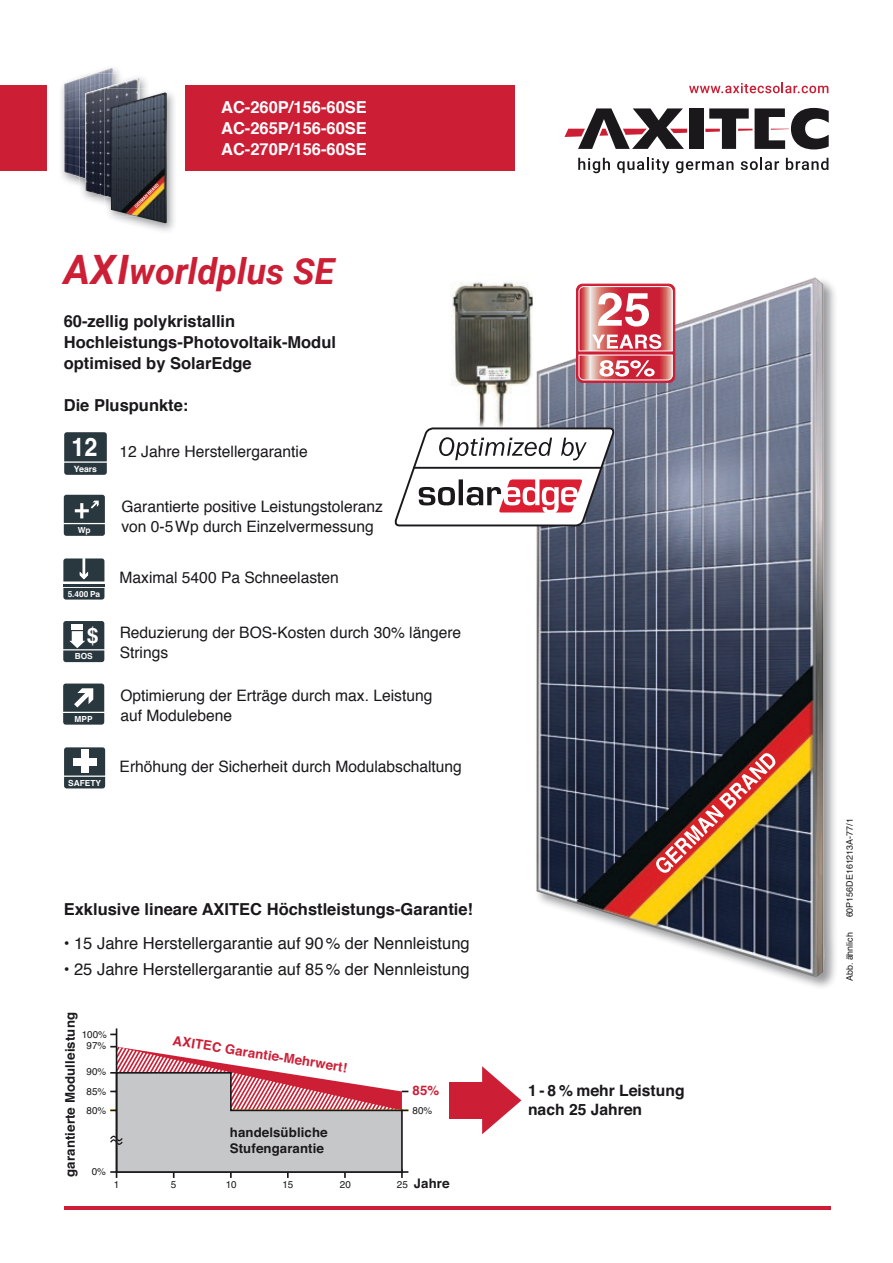
<style>
.page{position:relative;width:893px;height:1263px;background:#fff}
.page>*{position:absolute;margin:0;border:0;box-sizing:border-box;transform-origin:0 0}
.t1{font:italic 700 36px "Roboto";color:#cc1f36}
.t2{font:700 25.65px "Helvetica";color:#fff;scale:.91 1}
.t3{font:700 21.3px "Helvetica";color:#fff}
.t4{font:700 16.5px/21px "Helvetica";color:#1a181b}
.t5{font:16.5px "Helvetica";color:#1a181b}
.t6{font:700 16.5px/21px "Helvetica";color:#fff;text-align:justify}
.t7{font:15.75px/20.2px "Helvetica";color:#1a181b}
.t8{font:700 15.6px/18.8px "Helvetica";color:#1a181b}
.t9{font:700 13.2px/15.9px "Helvetica";letter-spacing:.01em;color:#1a181b}
.t10{font:700 13.2px "Helvetica";color:#cc1f36}
.t11{font:9.9px/19.4px "Helvetica";color:#1a181b;text-align:center}
.t12{font:9px "Helvetica";color:#1a181b}
.t13{font:700 8.7px "Helvetica";color:#fff}
.t14{font:700 8.4px "Helvetica";color:#fff}
.s1{font-size:40.5px}
.s2{font-weight:400;font-size:9.9px}
</style>
<div class="page">
<hr style="left:63px;top:584px;width:41px;height:3px;background:#29373f">
<svg style="left:63px;top:588px;width:41px;height:12px"></svg>
<svg style="left:63px;top:558px;width:41px;height:23px"></svg>
<svg style="left:64px;top:495px;width:41px;height:41px;background:#3f4c53"></svg>
<svg style="left:63px;top:621px;width:41px;height:41px;background:#4f5b62"></svg>
<svg style="left:63px;top:683px;width:41px;height:42px;background:#4c585e"></svg>
<svg style="left:64px;top:747px;width:41px;height:41px"></svg>
<div style="left:73px;top:758px;width:23px;height:7px;background:#fff"></div>
<div style="left:81px;top:750px;width:8px;height:23px;background:#fff"></div>
<div style="left:185px;top:85px;width:329px;height:86px;background:#cc1f36"></div>
<div style="left:0;top:85px;width:46px;height:86px;background:#cc1f36"></div>
<img style="left:64px;top:68px;width:49px;height:109px">
<img style="left:86px;top:77px;width:61px;height:127px">
<img style="left:79px;top:74px;width:44px;height:124px">
<img style="left:79px;top:74px;width:34px;height:52px">
<img style="left:79px;top:126px;width:6px;height:53px">
<img style="left:85px;top:78px;width:54px;height:118px">
<img style="left:131px;top:92px;width:43px;height:139px">
<img style="left:105px;top:88px;width:34px;height:117px">
<img style="left:111px;top:92px;width:56px;height:131px">
<img style="left:136px;top:184px;width:23px;height:22px">
<div style="left:689px;top:108px;width:14px;height:41px;background:#1a181b"></div>
<svg style="left:564px;top:108px;width:123px;height:41px"></svg>
<svg style="left:705px;top:108px;width:124px;height:41px"></svg>
<svg style="left:578px;top:158px;width:32px;height:15px"></svg>
<svg style="left:617px;top:158px;width:52px;height:15px"></svg>
<svg style="left:676px;top:161px;width:57px;height:12px"></svg>
<svg style="left:741px;top:158px;width:38px;height:12px"></svg>
<svg style="left:786px;top:158px;width:42px;height:12px"></svg>
<svg style="left:689px;top:83px;width:139px;height:10px"></svg>
<hr style="left:64px;top:1207px;width:767px;height:3px;background:#cc1f36">
<img style="left:786px;top:281px;width:49px;height:707px">
<img style="left:536px;top:277px;width:289px;height:700px">
<img style="left:665px;top:753px;width:111px;height:111px">
<img style="left:451px;top:282px;width:81px;height:145px">
<svg style="left:394px;top:427px;width:221px;height:100px"></svg>
<hr style="left:413px;top:467px;width:189px;height:2px;background:#1a181b">
<svg style="left:64px;top:432px;width:43px;height:43px;background:#334148"></svg>
<div style="left:576px;top:284px;width:99px;height:99px;border:1px solid #cc1f36;border-radius:6px"></div>
<svg style="left:578px;top:286px;width:95px;height:95px"></svg>
<svg style="left:110px;top:1033px;width:6px;height:2px"></svg>
<hr style="left:116px;top:1028px;width:1px;height:150px;background:#1a181b">
<svg style="left:110px;top:1045px;width:298px;height:133px"></svg>
<svg style="left:482px;top:1066px;width:39px;height:68px"></svg>
<div style="left:449px;top:1082px;width:47px;height:36px;background:#cc1f36"></div>
<p class="t6" style="left:221px;top:97px;width:147px">AC-260P/156-60SE AC-265P/156-60SE AC-270P/156-60SE</p>
<h1 class="t1" style="left:64px;top:246px;width:272px"><span class="s1">AXI</span>worldplus SE</h1>
<p class="t4" style="left:64px;top:311px;width:274px">60-zellig polykristallin<br>Hochleistungs-Photovoltaik-Modul optimised by SolarEdge</p>
<p class="t4" style="left:64px;top:395px;width:126px">Die Pluspunkte:</p>
<p class="t7" style="left:120px;top:442px;width:190px">12 Jahre Herstellergarantie</p>
<p class="t13" style="left:74px;top:462px;width:25px">Years</p>
<h2 class="t2" style="left:72px;top:426px;width:30px">12</h2>
<p class="t7" style="left:121px;top:496px;width:263px">Garantierte positive Leistungstoleranz</p>
<p class="t14" style="left:78px;top:523px;width:14px">Wp</p>
<p class="t7" style="left:121px;top:517px;width:254px">von 0-5 Wp durch Einzelvermessung</p>
<p class="t14" style="left:68px;top:587px;width:34px">5.400 Pa</p>
<h3 class="t3" style="left:87px;top:618px;width:13px">$</h3>
<p class="t14" style="left:75px;top:649px;width:20px">BOS</p>
<p class="t14" style="left:75px;top:712px;width:20px">MPP</p>
<p class="t14" style="left:68px;top:776px;width:34px">SAFETY</p>
<p class="t7" style="left:120px;top:568px;width:221px">Maximal 5400 Pa Schneelasten</p>
<p class="t7" style="left:120px;top:622px;width:343px">Reduzierung der BOS-Kosten durch 30% längere<br>Strings</p>
<p class="t7" style="left:120px;top:686px;width:313px">Optimierung der Erträge durch max. Leistung auf Modulebene</p>
<p class="t7" style="left:120px;top:756px;width:344px">Erhöhung der Sicherheit durch Modulabschaltung</p>
<p class="t4" style="left:64px;top:899px;width:411px">Exklusive lineare AXITEC Höchstleistungs-Garantie!</p>
<p class="t5" style="left:64px;top:930px;width:407px">• 15 Jahre Herstellergarantie auf 90 % der Nennleistung</p>
<p class="t5" style="left:64px;top:956px;width:407px">• 25 Jahre Herstellergarantie auf 85 % der Nennleistung</p>
<p class="t9" style="left:62px;top:1177px;width:166px;rotate:-90deg">garantierte Modulleistung</p>
<p class="t11" style="left:82px;top:1029px;width:27px;line-height:11.7px">100%<br>97%</p>
<p class="t11" style="left:87px;top:1062px;width:21px;text-align:justify">90% 85% 80%</p>
<p class="t11" style="left:92px;top:1162px;width:16px">0%</p>
<p class="t10" style="left:175px;top:1029px;width:178px;rotate:9deg">AXITEC Garantie-Mehrwert!</p>
<p class="t9" style="left:230px;top:1124px;width:99px">handelsübliche<br>Stufengarantie</p>
<p class="t10" style="left:413px;top:1080px;width:28px">85%</p>
<p class="t11" style="left:413px;top:1101px;width:21px">80%</p>
<p class="t11" style="left:114px;top:1175px;width:7px">1</p>
<p class="t11" style="left:171px;top:1175px;width:7px">5</p>
<p class="t11" style="left:226px;top:1175px;width:13px">10</p>
<p class="t11" style="left:282px;top:1175px;width:13px">15</p>
<p class="t11" style="left:340px;top:1175px;width:13px">20</p>
<p class="t9" style="left:397px;top:1175px;width:54px"><span class="s2">25</span> Jahre</p>
<p class="t8" style="left:528px;top:1081px;width:158px">1 - 8 % mehr Leistung nach 25 Jahren</p>
<p class="t12" style="left:843px;top:917px;width:101px;rotate:-90deg">60P156DE161213A-77/1</p>
<p class="t12" style="left:843px;top:981px;width:51px;rotate:-90deg">Abb. ähnlich</p>
</div>
